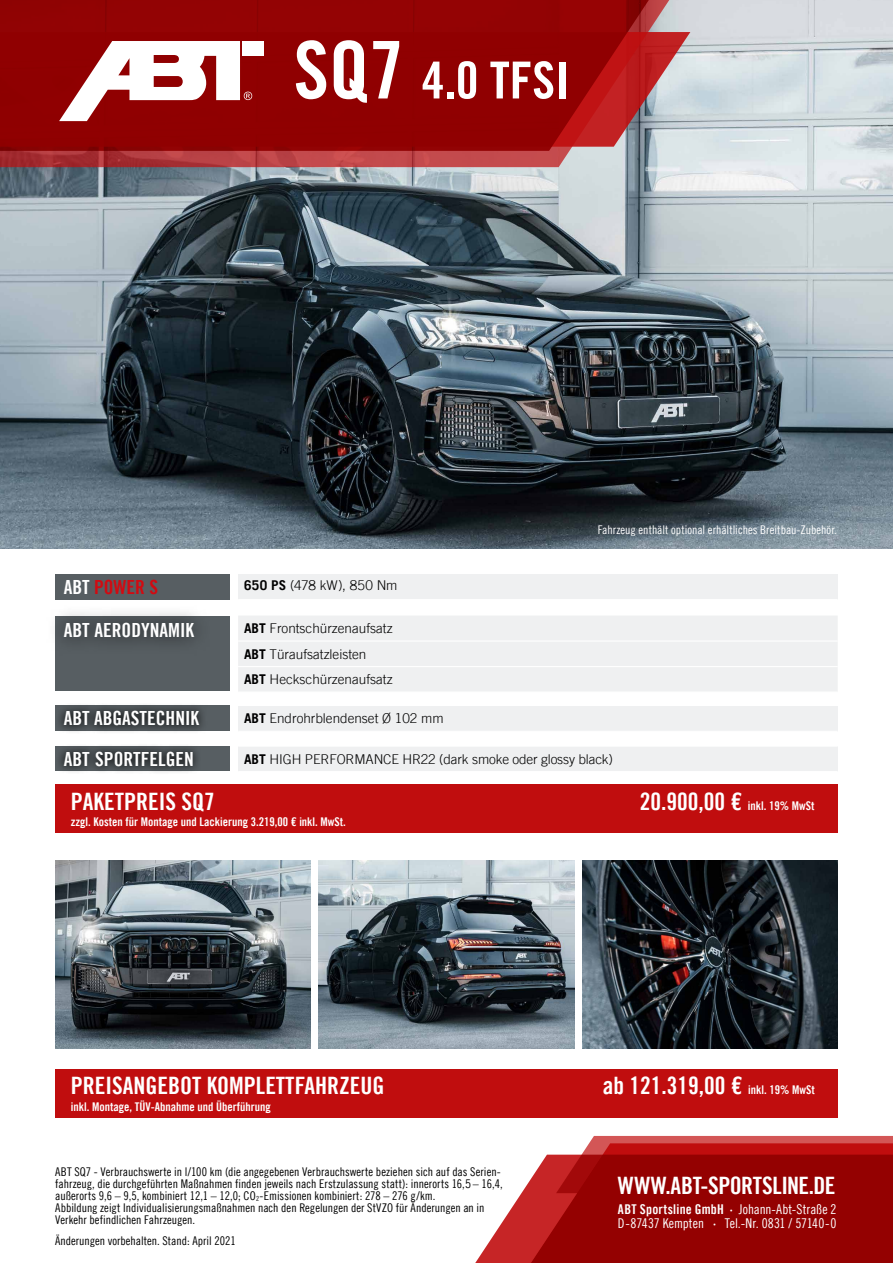
<style>
.page{position:relative;width:893px;height:1263px;background:#fff}
.page>*{position:absolute;margin:0;border:0;box-sizing:border-box;transform-origin:0 0}
.t1{font:51.15px "Trade Gothic LT Bold Cond Twenty";color:#fff}
.t2{font:24px "Trade Gothic LT Bold Cond Twenty";color:#fff}
.t3{font:19.5px "Trade Gothic LT Bold Cond Twenty";color:#fff}
.t4{font:19.5px "Trade Gothic LT Bold Cond Twenty";color:#d20a11}
.t5{font:300 13.5px/25.5px "Trade Gothic LT";color:#000}
.t6{font:13.5px "Trade Gothic LT Bold Cond Twenty";letter-spacing:.015em;color:#fff}
.t7{font:13.5px "Trade Gothic LT Cond Eighteen";letter-spacing:-.005em;color:#fff}
.t8{font:12px/12px "Trade Gothic LT Cond Eighteen";color:#000}
.t9{font:12px "Trade Gothic LT Bold Cond Twenty";color:#fff}
.t10{font:12px "Trade Gothic LT Cond Eighteen";color:#fff}
.s1{font-size:79.65px}
.s2{color:#fff}
.s3{font-weight:700}
.s4{font-size:24px}
.s5{font-size:12px}
.s6{font-size:6.9px}
.s7{font-family:"Trade Gothic LT Cond Eighteen"}
.s8{font-family:"Trade Gothic LT Bold Cond Twenty"}
</style>
<div class="page">
<img style="left:0;top:0;width:893px;height:549px">
<svg style="left:0;top:0;width:754px;height:167px;background:#c69b9f"></svg>
<svg style="left:674px;top:32px;width:16px;height:115px;background:#cfc6ca"></svg>
<svg style="left:0;top:0;width:674px;height:151px;background:#950b0c"></svg>
<div style="left:243px;top:41px;width:21px;height:15px;background:#fff"></div>
<svg style="left:59px;top:41px;width:193px;height:80px"></svg>
<div style="left:55px;top:574px;width:175px;height:26px;background:#575e62"></div>
<div style="left:238px;top:574px;width:600px;height:26px;background:#eff0f1"></div>
<hr style="left:238px;top:599px;width:600px;height:1px;background:#fff">
<div style="left:238px;top:616px;width:600px;height:75px;background:#eff0f1"></div>
<hr style="left:238px;top:640px;width:600px;height:2px;background:#fff">
<hr style="left:238px;top:666px;width:600px;height:1px;background:#fff">
<div style="left:55px;top:616px;width:175px;height:75px;background:#575e62"></div>
<div style="left:46px;top:605px;width:165px;height:51px;background:#000;opacity:.75"></div>
<div style="left:55px;top:746px;width:175px;height:25px;background:#575e62"></div>
<div style="left:238px;top:746px;width:600px;height:26px;background:#eff0f1"></div>
<hr style="left:238px;top:745px;width:600px;height:2px;background:#fff">
<hr style="left:238px;top:771px;width:600px;height:1px;background:#fff">
<div style="left:55px;top:743px;width:147px;height:32px;background:#000;opacity:.75"></div>
<div style="left:55px;top:1069px;width:783px;height:49px;background:#c00d0e"></div>
<div style="left:55px;top:784px;width:783px;height:49px;background:#c00d0e"></div>
<div style="left:238px;top:706px;width:600px;height:25px;background:#eff0f1"></div>
<div style="left:55px;top:705px;width:175px;height:26px;background:#575e62"></div>
<div style="left:55px;top:702px;width:153px;height:32px;background:#000;opacity:.75"></div>
<svg style="left:582px;top:1136px;width:311px;height:18px;background:#c93132"></svg>
<svg style="left:475px;top:1154px;width:418px;height:109px;background:#a41e1e"></svg>
<img style="left:55px;top:861px;width:255px;height:187px">
<img style="left:319px;top:861px;width:255px;height:187px">
<img style="left:583px;top:861px;width:255px;height:187px">
<h1 class="t1" style="left:294px;top:49px;width:277px"><span class="s1">SQ7</span> 4.0 TFSI</h1>
<h3 class="t4" style="left:64px;top:575px;width:96px"><span class="s2">ABT</span> POWER S</h3>
<p class="t5" style="left:244px;top:572px;width:155px"><span class="s3">650 PS</span> (478 kW), 850 Nm</p>
<p class="t5" style="left:244px;top:615px;width:150px"><span class="s3">ABT</span> Frontschürzenaufsatz<br><span class="s3">ABT</span> Türaufsatzleisten<br><span class="s3">ABT</span> Heckschürzenaufsatz</p>
<h3 class="t3" style="left:64px;top:619px;width:132px">ABT AERODYNAMIK</h3>
<h3 class="t3" style="left:64px;top:707px;width:137px">ABT ABGASTECHNIK</h3>
<p class="t5" style="left:244px;top:706px;width:201px"><span class="s3">ABT</span> Endrohrblendenset Ø 102 mm</p>
<p class="t10" style="left:598px;top:523px;width:241px">Fahrzeug enthält optional erhältliches Breitbau-Zubehör.</p>
<h3 class="t3" style="left:64px;top:747px;width:132px">ABT SPORTFELGEN</h3>
<p class="t5" style="left:244px;top:746px;width:370px"><span class="s3">ABT</span> HIGH PERFORMANCE HR22 (dark smoke oder glossy black)</p>
<h2 class="t2" style="left:71px;top:787px;width:145px">PAKETPREIS SQ7</h2>
<p class="t9" style="left:640px;top:799px;width:176px"><span class="s4">20.900,00 €</span> inkl. 19% MwSt</p>
<p class="t9" style="left:71px;top:814px;width:277px">zzgl. Kosten für Montage und Lackierung 3.219,00 € inkl. MwSt.</p>
<h2 class="t2" style="left:71px;top:1071px;width:315px">PREISANGEBOT KOMPLETTFAHRZEUG</h2>
<h2 class="t2" style="left:603px;top:1071px;width:213px">ab 121.319,00 € <span class="s5">inkl. 19% MwSt</span></h2>
<p class="t9" style="left:71px;top:1099px;width:201px">inkl. Montage, TÜV-Abnahme und Überführung</p>
<p class="t8" style="left:55px;top:1166px;width:449px">ABT SQ7 - Verbrauchswerte in l/100 km (die angegebenen Verbrauchswerte beziehen sich auf das Serien&shy;fahrzeug, die durchgeführten Maßnahmen finden jeweils nach Erstzulassung statt): innerorts 16,5 – 16,4, außerorts 9,6 – 9,5, kombiniert 12,1 – 12,0; CO<span class="s6">2</span>-Emissionen kombiniert: 278 – 276 g/km.<br>Abbildung zeigt Individualisierungsmaßnahmen nach den Regelungen der StVZO für Änderungen an in Verkehr befindlichen Fahrzeugen.</p>
<p class="t8" style="left:55px;top:1234px;width:182px">Änderungen vorbehalten. Stand: April 2021</p>
<h2 class="t2" style="left:618px;top:1171px;width:219px">WWW.ABT-SPORTSLINE.DE</h2>
<p class="t6" style="left:618px;top:1201px;width:220px">ABT Sportsline GmbH · <span class="s7">Johann-Abt-Straße 2</span></p>
<p class="t7" style="left:618px;top:1215px;width:220px">D-87437 Kempten <span class="s8">·</span> Tel.-Nr. 0831 / 57140-0</p>
</div>
